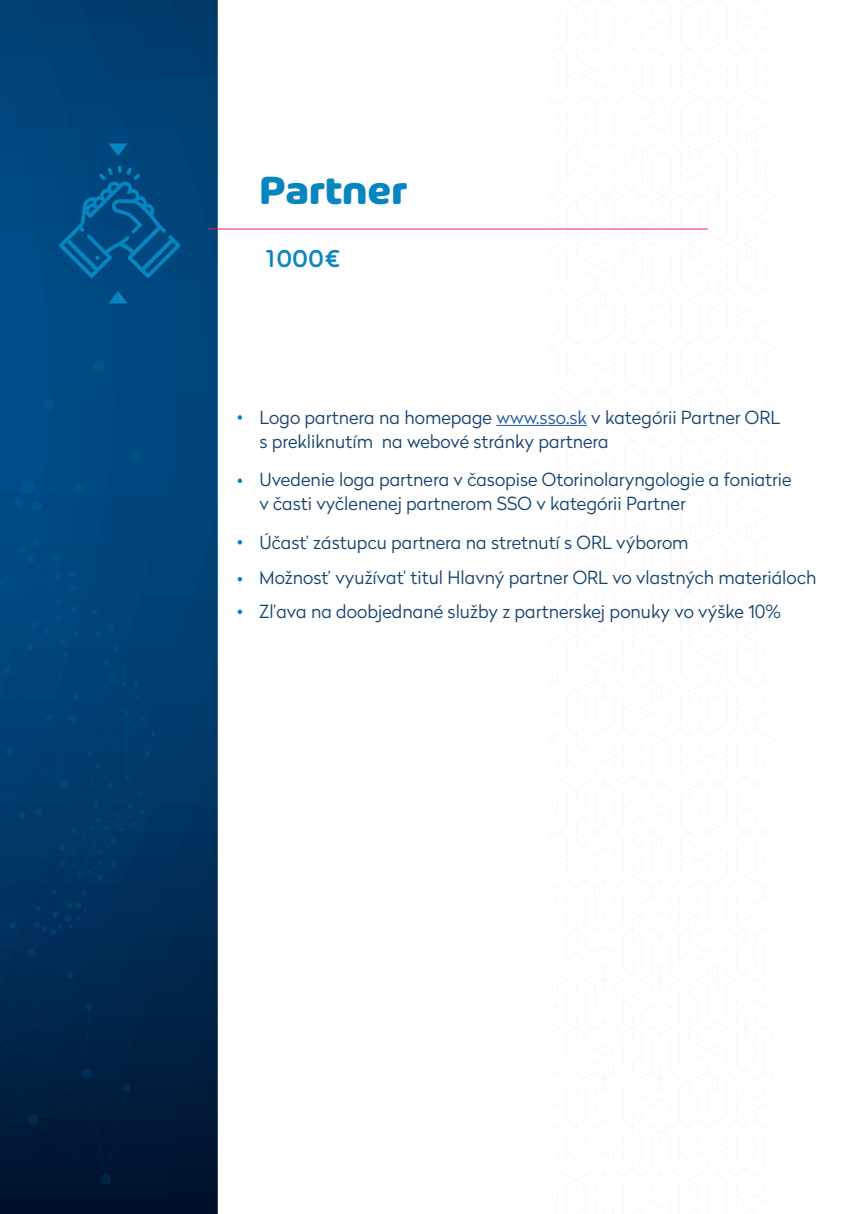
<style>
.page{position:relative;width:862px;height:1214px;background:#fff}
.page>*{position:absolute;margin:0;border:0;box-sizing:border-box;transform-origin:0 0}
.t1{font:700 42px "Arlon";color:#0685bf}
.t2{font:500 26px "Arlon";color:#0685bf}
.t3{font:300 18px/24px "Radikal";color:#14426f}
.s1{color:#215e9e}
</style>
<div class="page">
<svg style="left:0;top:0;width:218px;height:1213px;background:#003a6b"></svg>
<hr style="left:208px;top:228px;width:500px;height:1px;background:#ee2159">
<hr style="left:496px;top:425px;width:91px;height:1px;background:#215e9e">
<svg style="left:108px;top:143px;width:20px;height:13px"></svg>
<svg style="left:108px;top:291px;width:20px;height:12px"></svg>
<svg style="left:238px;top:415px;width:4px;height:4px"></svg>
<svg style="left:238px;top:478px;width:4px;height:5px"></svg>
<svg style="left:238px;top:540px;width:4px;height:4px"></svg>
<svg style="left:238px;top:577px;width:4px;height:4px"></svg>
<svg style="left:238px;top:609px;width:4px;height:5px"></svg>
<div style="left:100px;top:1174px;width:11px;height:10px;background:#002446;border-radius:50%"></div>
<div style="left:92px;top:360px;width:13px;height:12px;background:#00538c;border-radius:50%"></div>
<svg style="left:0;top:366px;width:155px;height:812px;background:#003867"></svg>
<svg style="left:59px;top:166px;width:121px;height:112px;background:#01528a"></svg>
<h1 class="t1" style="left:259px;top:159px;width:150px">Partner</h1>
<h2 class="t2" style="left:265px;top:239px;width:77px">1000€</h2>
<p class="t3" style="left:259px;top:404px;width:522px">Logo partnera na homepage <span class="s1">www.sso.sk</span> v kategórii Partner ORL s prekliknutím na webové stránky partnera</p>
<p class="t3" style="left:259px;top:467px;width:534px">Uvedenie loga partnera v časopise Otorinolaryngologie a foniatrie v časti vyčlenenej partnerom SSO v kategórii Partner</p>
<p class="t3" style="left:259px;top:524px;width:559px;line-height:35.2px">Účasť zástupcu partnera na stretnutí s ORL výborom<br>Možnosť využívať titul Hlavný partner ORL vo vlastných materiáloch</p>
<p class="t3" style="left:259px;top:598px;width:523px">Zľava na doobjednané služby z partnerskej ponuky vo výške 10%</p>
</div>
